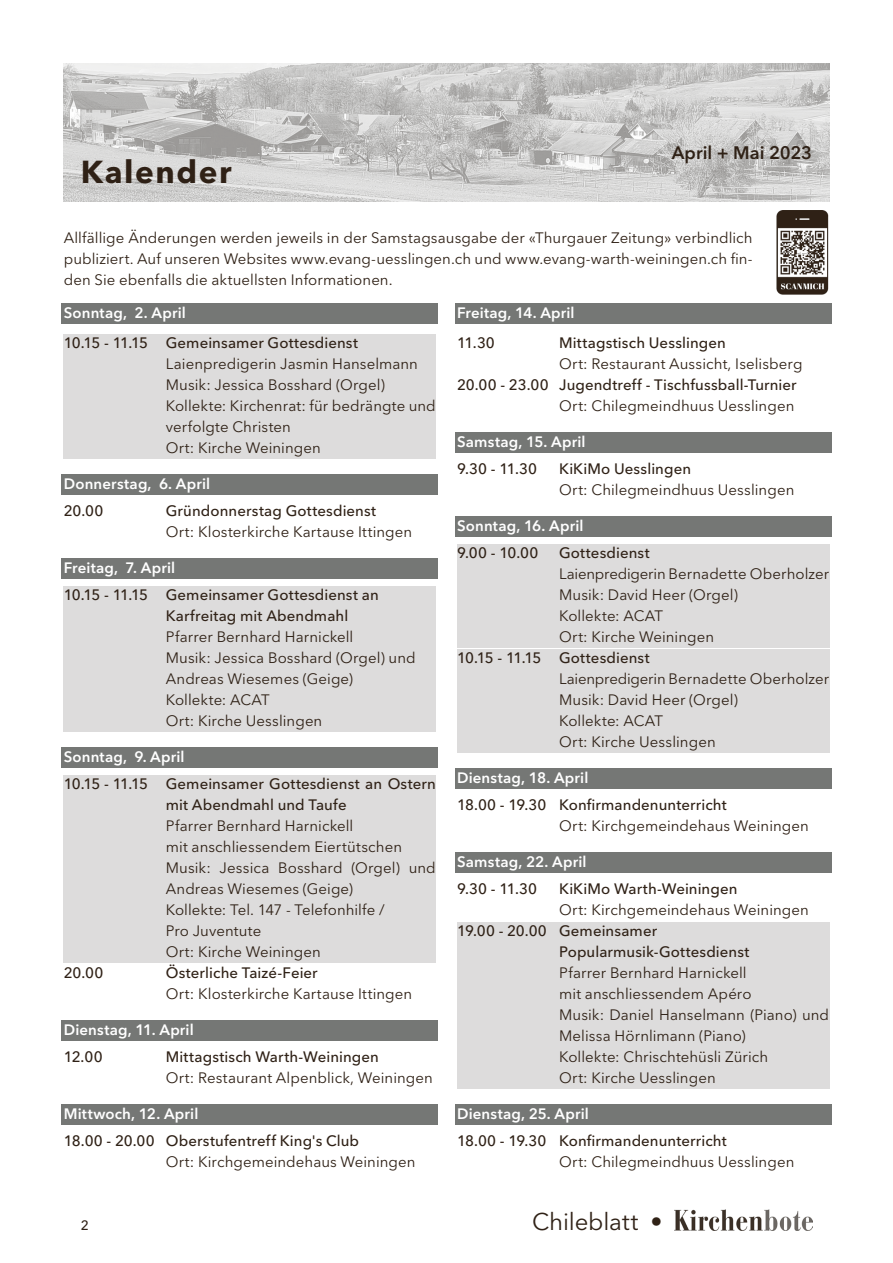
<style>
.page{position:relative;width:893px;height:1263px;background:#fff}
.page>*{position:absolute;margin:0;border:0;box-sizing:border-box;transform-origin:0 0}
.t1{font:700 31.5px "Avenir Next LT Pro";letter-spacing:.05em;color:#2f2116}
.t2{font:24px "Avenir Next LT Pro";letter-spacing:-.005em;color:#2f2116}
.t3{font:600 18px "Avenir Next LT Pro";color:#2f2116}
.t4{font:15px/21px "Avenir Next LT Pro";letter-spacing:.005em;color:#2f2116}
.t5{font:500 15px/21px "Avenir Next LT Pro";letter-spacing:.005em;color:#2f2116}
.t6{font:600 15px "Avenir Next LT Pro";letter-spacing:.01em;color:#fff}
.t7{font:500 13.5px "Avenir Next LT Pro";color:#2f2116}
</style>
<div class="page">
<img style="left:64px;top:64px;width:765px;height:137px">
<img style="left:674px;top:1209px;width:138px;height:21px">
<div style="left:455px;top:303px;width:376px;height:20px;background:#757775"></div>
<div style="left:455px;top:433px;width:376px;height:20px;background:#757775"></div>
<div style="left:455px;top:517px;width:376px;height:20px;background:#757775"></div>
<div style="left:457px;top:544px;width:372px;height:21px;background:#dddcdc"></div>
<div style="left:457px;top:564px;width:372px;height:21px;background:#dddcdc"></div>
<div style="left:457px;top:585px;width:372px;height:21px;background:#dddcdc"></div>
<div style="left:457px;top:606px;width:372px;height:21px;background:#dddcdc"></div>
<div style="left:457px;top:627px;width:372px;height:21px;background:#dddcdc"></div>
<div style="left:457px;top:649px;width:372px;height:21px;background:#dddcdc"></div>
<div style="left:457px;top:669px;width:372px;height:21px;background:#dddcdc"></div>
<div style="left:457px;top:690px;width:372px;height:21px;background:#dddcdc"></div>
<div style="left:457px;top:711px;width:372px;height:21px;background:#dddcdc"></div>
<div style="left:457px;top:732px;width:372px;height:21px;background:#dddcdc"></div>
<div style="left:455px;top:769px;width:376px;height:20px;background:#757775"></div>
<div style="left:455px;top:853px;width:376px;height:20px;background:#757775"></div>
<div style="left:457px;top:922px;width:372px;height:21px;background:#dddcdc"></div>
<div style="left:457px;top:943px;width:372px;height:21px;background:#dddcdc"></div>
<div style="left:457px;top:963px;width:372px;height:21px;background:#dddcdc"></div>
<div style="left:457px;top:984px;width:372px;height:21px;background:#dddcdc"></div>
<div style="left:457px;top:1005px;width:372px;height:42px;background:#dddcdc"></div>
<div style="left:457px;top:1047px;width:372px;height:21px;background:#dddcdc"></div>
<div style="left:457px;top:1068px;width:372px;height:21px;background:#dddcdc"></div>
<div style="left:455px;top:1105px;width:376px;height:20px;background:#757775"></div>
<div style="left:62px;top:303px;width:376px;height:21px;background:#757775"></div>
<div style="left:64px;top:334px;width:372px;height:21px;background:#dddcdc"></div>
<div style="left:64px;top:354px;width:372px;height:21px;background:#dddcdc"></div>
<div style="left:64px;top:375px;width:372px;height:21px;background:#dddcdc"></div>
<div style="left:64px;top:396px;width:372px;height:42px;background:#dddcdc"></div>
<div style="left:64px;top:438px;width:372px;height:21px;background:#dddcdc"></div>
<div style="left:62px;top:475px;width:376px;height:20px;background:#757775"></div>
<div style="left:62px;top:559px;width:376px;height:20px;background:#757775"></div>
<div style="left:64px;top:586px;width:372px;height:42px;background:#dddcdc"></div>
<div style="left:64px;top:627px;width:372px;height:21px;background:#dddcdc"></div>
<div style="left:64px;top:648px;width:372px;height:21px;background:#dddcdc"></div>
<div style="left:64px;top:669px;width:372px;height:21px;background:#dddcdc"></div>
<div style="left:64px;top:690px;width:372px;height:21px;background:#dddcdc"></div>
<div style="left:64px;top:711px;width:372px;height:21px;background:#dddcdc"></div>
<div style="left:62px;top:748px;width:376px;height:20px;background:#757775"></div>
<div style="left:64px;top:775px;width:372px;height:42px;background:#dddcdc"></div>
<div style="left:64px;top:816px;width:372px;height:21px;background:#dddcdc"></div>
<div style="left:64px;top:837px;width:372px;height:21px;background:#dddcdc"></div>
<div style="left:64px;top:858px;width:372px;height:42px;background:#dddcdc"></div>
<div style="left:64px;top:900px;width:372px;height:21px;background:#dddcdc"></div>
<div style="left:64px;top:921px;width:372px;height:21px;background:#dddcdc"></div>
<div style="left:64px;top:942px;width:372px;height:21px;background:#dddcdc"></div>
<div style="left:62px;top:1021px;width:376px;height:20px;background:#757775"></div>
<div style="left:62px;top:1105px;width:376px;height:20px;background:#757775"></div>
<img style="left:776px;top:211px;width:53px;height:84px">
<h1 class="t1" style="left:81px;top:153px;width:152px">Kalender</h1>
<p class="t3" style="left:672px;top:142px;width:142px">April + Mai 2023</p>
<p class="t4" style="left:64px;top:227px;width:690px;text-align:justify">Allfällige Änderungen werden jeweils in der Samstagsausgabe der «Thurgauer Zeitung» verbindlich publiziert. Auf unseren Websites www.evang-uesslingen.ch und www.evang-warth-weiningen.ch fin&shy;den Sie ebenfalls die aktuellsten Informationen.</p>
<p class="t6" style="left:64px;top:303px;width:124px">Sonntag, 2. April</p>
<p class="t5" style="left:64px;top:332px;width:296px">10.15 - 11.15 Gemeinsamer Gottesdienst</p>
<p class="t4" style="left:166px;top:353px;width:272px">Laienpredigerin Jasmin Hanselmann<br>Musik: Jessica Bosshard (Orgel)<br>Kollekte: Kirchenrat: für bedrängte und verfolgte Christen<br>Ort: Kirche Weiningen</p>
<p class="t6" style="left:64px;top:475px;width:148px">Donnerstag, 6. April</p>
<p class="t5" style="left:64px;top:500px;width:41px">20.00</p>
<p class="t5" style="left:166px;top:500px;width:212px">Gründonnerstag Gottesdienst</p>
<p class="t4" style="left:166px;top:521px;width:248px">Ort: Klosterkirche Kartause Ittingen</p>
<p class="t6" style="left:64px;top:559px;width:113px">Freitag, 7. April</p>
<p class="t5" style="left:166px;top:584px;width:214px;text-indent:-102px">10.15 - 11.15 Gemeinsamer Gottesdienst an<br>Karfreitag mit Abendmahl</p>
<p class="t4" style="left:166px;top:626px;width:251px">Pfarrer Bernhard Harnickell<br>Musik: Jessica Bosshard (Orgel) und<br>Andreas Wiesemes (Geige)<br>Kollekte: ACAT<br>Ort: Kirche Uesslingen</p>
<p class="t6" style="left:64px;top:748px;width:122px">Sonntag, 9. April</p>
<p class="t5" style="left:166px;top:773px;width:272px;text-indent:-102px">10.15 - 11.15 Gemeinsamer Gottesdienst an Ostern mit Abendmahl und Taufe</p>
<p class="t4" style="left:166px;top:815px;width:271px">Pfarrer Bernhard Harnickell<br>mit anschliessendem Eiertütschen<br>Musik: Jessica Bosshard (Orgel) und<br>Andreas Wiesemes (Geige)<br>Kollekte: Tel. 147 - Telefonhilfe /<br>Pro Juventute<br>Ort: Kirche Weiningen</p>
<p class="t5" style="left:64px;top:962px;width:41px">20.00</p>
<p class="t5" style="left:166px;top:962px;width:153px">Österliche Taizé-Feier</p>
<p class="t4" style="left:166px;top:983px;width:248px">Ort: Klosterkirche Kartause Ittingen</p>
<p class="t6" style="left:64px;top:1021px;width:131px">Dienstag, 11. April</p>
<p class="t5" style="left:64px;top:1046px;width:40px">12.00</p>
<p class="t5" style="left:166px;top:1046px;width:215px">Mittagstisch Warth-Weiningen</p>
<p class="t4" style="left:166px;top:1067px;width:268px">Ort: Restaurant Alpenblick, Weiningen</p>
<p class="t6" style="left:64px;top:1105px;width:136px">Mittwoch, 12. April</p>
<p class="t5" style="left:64px;top:1130px;width:297px">18.00 - 20.00 Oberstufentreff King's Club</p>
<p class="t4" style="left:166px;top:1151px;width:251px">Ort: Kirchgemeindehaus Weiningen</p>
<p class="t6" style="left:457px;top:303px;width:119px">Freitag, 14. April</p>
<p class="t5" style="left:457px;top:332px;width:39px">11.30</p>
<p class="t5" style="left:559px;top:332px;width:168px">Mittagstisch Uesslingen</p>
<p class="t4" style="left:559px;top:353px;width:245px">Ort: Restaurant Aussicht, Iselisberg</p>
<p class="t5" style="left:457px;top:374px;width:341px">20.00 - 23.00 Jugendtreff - Tischfussball-Turnier</p>
<p class="t4" style="left:559px;top:395px;width:237px">Ort: Chilegmeindhuus Uesslingen</p>
<p class="t6" style="left:457px;top:433px;width:130px">Samstag, 15. April</p>
<p class="t5" style="left:457px;top:458px;width:81px">9.30 - 11.30</p>
<p class="t5" style="left:559px;top:458px;width:133px">KiKiMo Uesslingen</p>
<p class="t4" style="left:559px;top:479px;width:237px">Ort: Chilegmeindhuus Uesslingen</p>
<p class="t6" style="left:457px;top:517px;width:128px">Sonntag, 16. April</p>
<p class="t5" style="left:457px;top:542px;width:83px">9.00 - 10.00</p>
<p class="t5" style="left:559px;top:542px;width:92px">Gottesdienst</p>
<p class="t4" style="left:559px;top:563px;width:271px">Laienpredigerin Bernadette Oberholzer<br>Musik: David Heer (Orgel)<br>Kollekte: ACAT<br>Ort: Kirche Weiningen</p>
<p class="t5" style="left:457px;top:647px;width:194px">10.15 - 11.15 Gottesdienst</p>
<p class="t4" style="left:559px;top:668px;width:271px">Laienpredigerin Bernadette Oberholzer<br>Musik: David Heer (Orgel)<br>Kollekte: ACAT<br>Ort: Kirche Uesslingen</p>
<p class="t6" style="left:457px;top:769px;width:133px">Dienstag, 18. April</p>
<p class="t5" style="left:457px;top:794px;width:271px">18.00 - 19.30 Konfirmandenunterricht</p>
<p class="t4" style="left:559px;top:815px;width:251px">Ort: Kirchgemeindehaus Weiningen</p>
<p class="t6" style="left:457px;top:853px;width:131px">Samstag, 22. April</p>
<p class="t5" style="left:457px;top:878px;width:81px">9.30 - 11.30</p>
<p class="t5" style="left:559px;top:878px;width:180px">KiKiMo Warth-Weiningen</p>
<p class="t4" style="left:559px;top:899px;width:251px">Ort: Kirchgemeindehaus Weiningen</p>
<p class="t5" style="left:559px;top:920px;width:192px;text-indent:-102px">19.00 - 20.00 Gemeinsamer<br>Popularmusik-Gottesdienst</p>
<p class="t4" style="left:559px;top:962px;width:271px">Pfarrer Bernhard Harnickell<br>mit anschliessendem Apéro<br>Musik: Daniel Hanselmann (Piano) und<br>Melissa Hörnlimann (Piano)<br>Kollekte: Chrischtehüsli Zürich<br>Ort: Kirche Uesslingen</p>
<p class="t6" style="left:457px;top:1105px;width:133px">Dienstag, 25. April</p>
<p class="t5" style="left:457px;top:1130px;width:271px">18.00 - 19.30 Konfirmandenunterricht</p>
<p class="t4" style="left:559px;top:1151px;width:237px">Ort: Chilegmeindhuus Uesslingen</p>
<p class="t7" style="left:81px;top:1217px;width:10px">2</p>
<h2 class="t2" style="left:532px;top:1207px;width:132px">Chileblatt •</h2>
</div>
